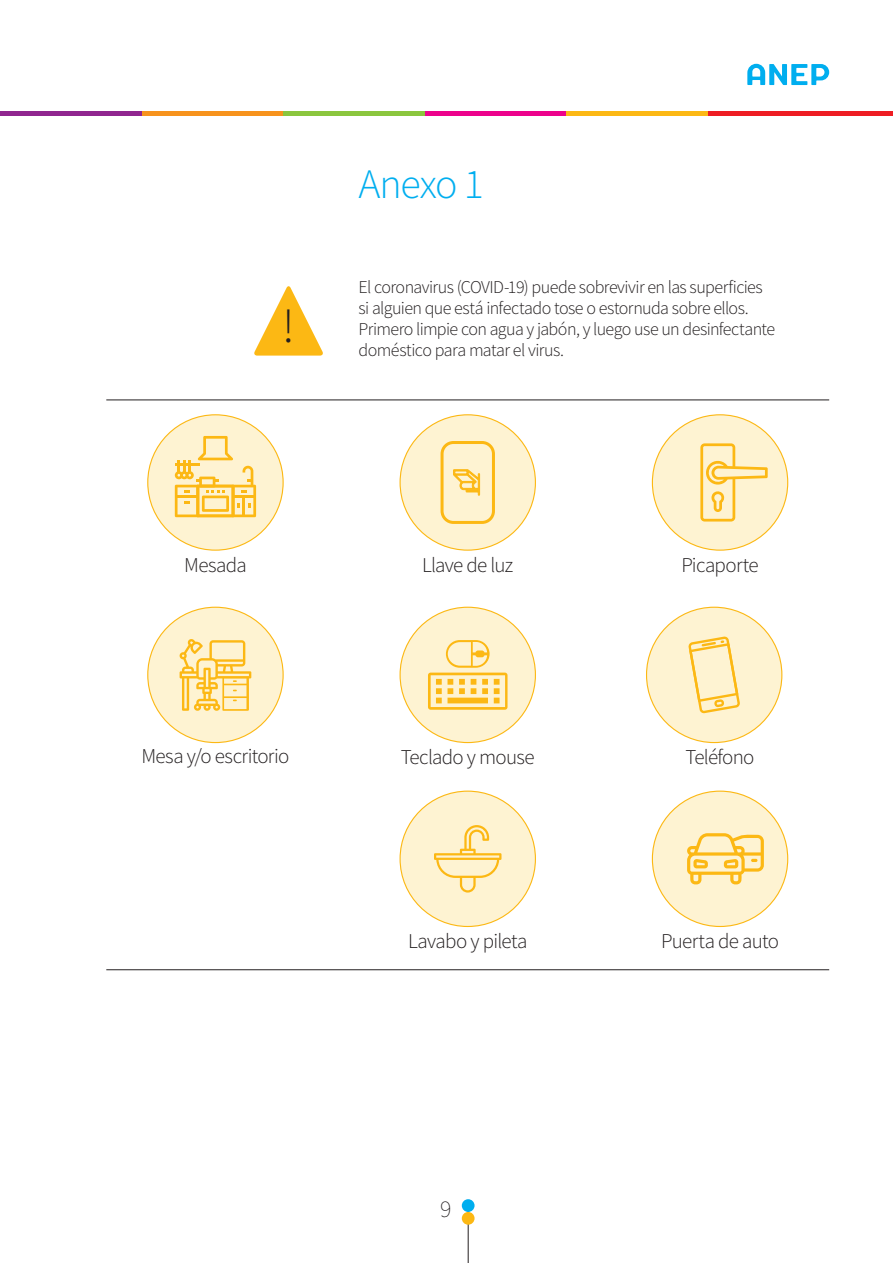
<style>
.page{position:relative;width:893px;height:1263px;background:#fff}
.page>*{position:absolute;margin:0;border:0;box-sizing:border-box;transform-origin:0 0}
.t1{font:300 48.6px "Source Sans Pro";color:#231f20}
.t2{font:300 42px "Source Sans Pro";letter-spacing:-.03em;color:#00aeef}
.t3{font:200 24px "Source Sans Pro";color:#231f20}
.t4{font:300 21px "Source Sans Pro";letter-spacing:-.035em;color:#231f20}
.t5{font:300 18px/21px "Source Sans Pro";letter-spacing:-.03em;color:#231f20}
</style>
<div class="page">
<hr style="left:468px;top:1204px;width:1px;height:59px;background:#231f20">
<div style="left:462px;top:1199px;width:13px;height:13px;background:#00aeef;border-radius:50%"></div>
<div style="left:462px;top:1212px;width:13px;height:13px;background:#fcb814;border-radius:50%"></div>
<hr style="left:707px;top:112px;width:186px;height:4px;background:#ee1d23">
<hr style="left:566px;top:112px;width:141px;height:4px;background:#fcb814">
<hr style="left:424px;top:112px;width:142px;height:4px;background:#ed028c">
<hr style="left:283px;top:112px;width:141px;height:4px;background:#8bc63e">
<hr style="left:142px;top:112px;width:141px;height:4px;background:#f7931d">
<hr style="left:0;top:112px;width:142px;height:4px;background:#90268f">
<svg style="left:747px;top:64px;width:82px;height:21px"></svg>
<div style="left:652px;top:415px;width:136px;height:135px;background:#fef3d2;border-radius:50%"></div>
<svg style="left:700px;top:443px;width:68px;height:78px"></svg>
<div style="left:148px;top:415px;width:135px;height:135px;background:#fef3d2;border-radius:50%"></div>
<svg style="left:175px;top:436px;width:81px;height:81px"></svg>
<div style="left:148px;top:607px;width:135px;height:135px;background:#fef3d2;border-radius:50%"></div>
<svg style="left:179px;top:639px;width:72px;height:72px"></svg>
<div style="left:646px;top:607px;width:136px;height:135px;background:#fef3d2;border-radius:50%"></div>
<svg style="left:688px;top:636px;width:52px;height:77px"></svg>
<div style="left:400px;top:607px;width:135px;height:135px;background:#fef3d2;border-radius:50%"></div>
<svg style="left:428px;top:640px;width:79px;height:70px"></svg>
<div style="left:400px;top:791px;width:135px;height:135px;background:#fef3d2;border-radius:50%"></div>
<svg style="left:434px;top:825px;width:67px;height:67px"></svg>
<div style="left:652px;top:791px;width:136px;height:135px;background:#fef3d2;border-radius:50%"></div>
<svg style="left:687px;top:833px;width:77px;height:51px"></svg>
<div style="left:400px;top:415px;width:135px;height:135px;background:#fef3d2;border-radius:50%"></div>
<svg style="left:453px;top:469px;width:27px;height:27px"></svg>
<div style="left:441px;top:441px;width:54px;height:83px;border:3px solid #fcb814;border-radius:11px"></div>
<hr style="left:106px;top:400px;width:723px;height:1px;background:#231f20">
<hr style="left:106px;top:969px;width:723px;height:1px;background:#231f20">
<svg style="left:254px;top:286px;width:69px;height:70px"></svg>
<h1 class="t1" style="left:282px;top:296px;width:14px">!</h1>
<h2 class="t2" style="left:359px;top:159px;width:127px">Anexo 1</h2>
<p class="t5" style="left:359px;top:276px;width:418px">El coronavirus (COVID-19) puede sobrevivir en las superficies si alguien que está infectado tose o estornuda sobre ellos.<br>Primero limpie con agua y jabón, y luego use un desinfectante doméstico para matar el virus.</p>
<p class="t4" style="left:184px;top:552px;width:64px">Mesada</p>
<p class="t4" style="left:422px;top:552px;width:93px">Llave de luz</p>
<p class="t4" style="left:681px;top:552px;width:79px">Picaporte</p>
<p class="t4" style="left:141px;top:743px;width:150px">Mesa y/o escritorio</p>
<p class="t4" style="left:401px;top:744px;width:135px">Teclado y mouse</p>
<p class="t4" style="left:686px;top:744px;width:70px">Teléfono</p>
<p class="t4" style="left:408px;top:928px;width:121px">Lavabo y pileta</p>
<p class="t4" style="left:661px;top:928px;width:120px">Puerta de auto</p>
<h3 class="t3" style="left:440px;top:1195px;width:13px">9</h3>
</div>
